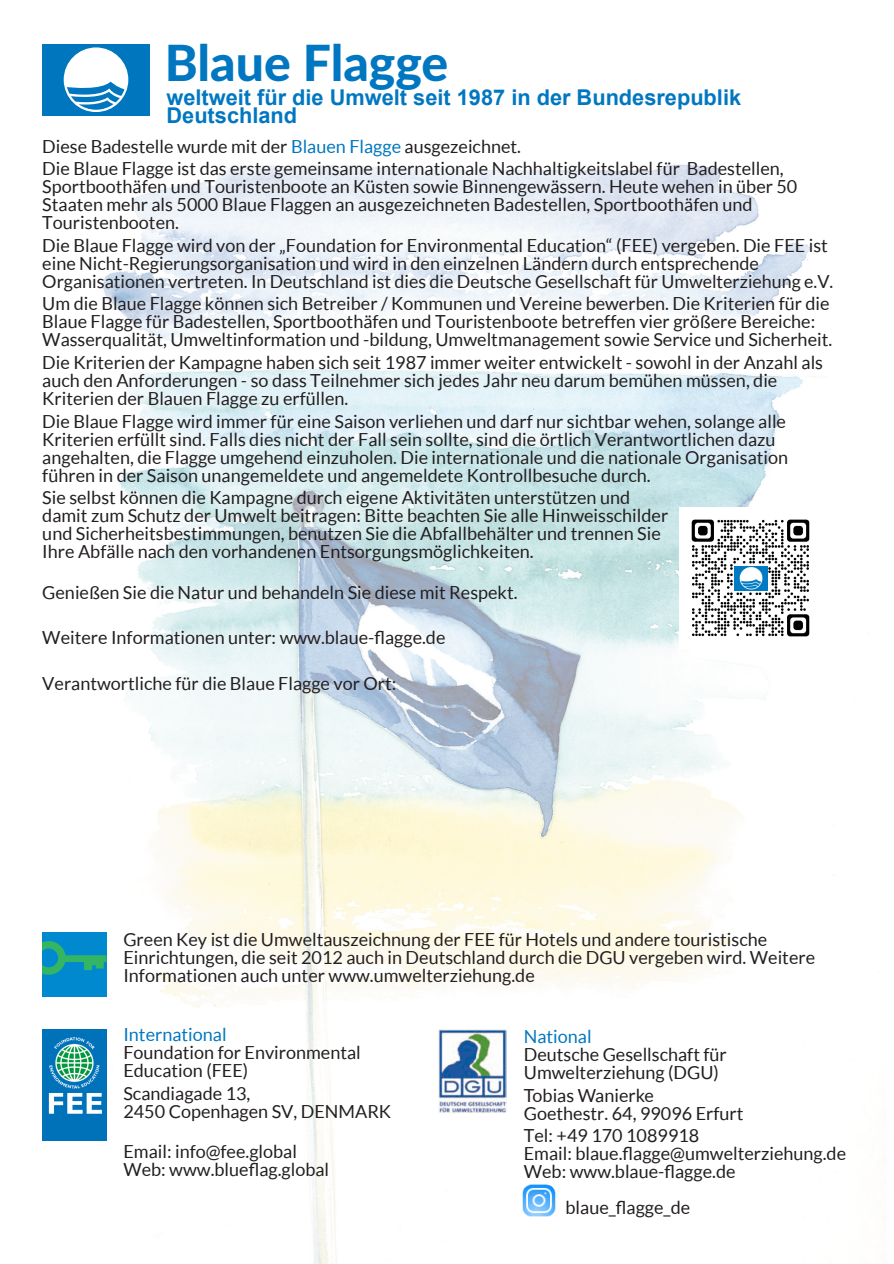
<style>
.page{position:relative;width:894px;height:1264px;background:#fff}
.page>*{position:absolute;margin:0;border:0;box-sizing:border-box;transform-origin:0 0}
.t1{font:800 49.95px "Lato";color:#0077c0}
.t2{font:700 21.75px/18px "Arial";color:#0077c0}
.t3{font:18px/18px "Lato";color:#231f20}
.t4{font:18px "Lato";color:#0077c0}
.s1{color:#0077c0}
</style>
<div class="page">
<img style="left:42px;top:44px;width:792px;height:1219px">
<div style="left:42px;top:44px;width:107px;height:71px;background:#0076bf"></div>
<svg style="left:64px;top:47px;width:64px;height:65px"></svg>
<img style="left:679px;top:507px;width:141px;height:141px">
<svg style="left:734px;top:564px;width:31px;height:28px"></svg>
<img style="left:733px;top:566px;width:34px;height:24px">
<img style="left:518px;top:1179px;width:41px;height:42px">
<img style="left:438px;top:1029px;width:69px;height:84px">
<img style="left:42px;top:1029px;width:64px;height:111px">
<div style="left:42px;top:931px;width:64px;height:64px;background:#0089cf"></div>
<svg style="left:42px;top:941px;width:64px;height:33px"></svg>
<h1 class="t1" style="left:165px;top:40px;width:285px">Blaue Flagge</h1>
<p class="t2" style="left:166px;top:91px;width:576px">weltweit für die Umwelt seit 1987 in der Bundesrepublik<br>Deutschland</p>
<p class="t3" style="left:42px;top:136px;width:742px;line-height:22.5px">Diese Badestelle wurde mit der <span class="s1">Blauen Flagge</span> ausgezeichnet.<br>Die Blaue Flagge ist das erste gemeinsame internationale Nachhaltigkeitslabel für Badestellen,</p>
<p class="t3" style="left:42px;top:179px;width:756px">Sportboothäfen und Touristenboote an Küsten sowie Binnengewässern. Heute wehen in über 50<br>Staaten mehr als 5000 Blaue Flaggen an ausgezeichneten Badestellen, Sportboothäfen und<br>Touristenbooten.</p>
<p class="t3" style="left:42px;top:237px;width:792px">Die Blaue Flagge wird von der „Foundation for Environmental Education“ (FEE) vergeben. Die FEE ist eine Nicht-Regierungsorganisation und wird in den einzelnen Ländern durch entsprechende<br>Organisationen vertreten. In Deutschland ist dies die Deutsche Gesellschaft für Umwelterziehung e.V.</p>
<p class="t3" style="left:42px;top:296px;width:791px">Um die Blaue Flagge können sich Betreiber / Kommunen und Vereine bewerben. Die Kriterien für die<br>Blaue Flagge für Badestellen, Sportboothäfen und Touristenboote betreffen vier größere Bereiche:<br>Wasserqualität, Umweltinformation und -bildung, Umweltmanagement sowie Service und Sicherheit.</p>
<p class="t3" style="left:42px;top:354px;width:782px">Die Kriterien der Kampagne haben sich seit 1987 immer weiter entwickelt - sowohl in der Anzahl als auch den Anforderungen - so dass Teilnehmer sich jedes Jahr neu darum bemühen müssen, die<br>Kriterien der Blauen Flagge zu erfüllen.</p>
<p class="t3" style="left:42px;top:413px;width:747px">Die Blaue Flagge wird immer für eine Saison verliehen und darf nur sichtbar wehen, solange alle Kriterien erfüllt sind. Falls dies nicht der Fall sein sollte, sind die örtlich Verantwortlichen dazu angehalten, die Flagge umgehend einzuholen. Die internationale und die nationale Organisation führen in der Saison unangemeldete und angemeldete Kontrollbesuche durch.</p>
<p class="t3" style="left:42px;top:489px;width:627px">Sie selbst können die Kampagne durch eigene Aktivitäten unterstützen und damit zum Schutz der Umwelt beitragen: Bitte beachten Sie alle Hinweisschilder und Sicherheitsbestimmungen, benutzen Sie die Abfallbehälter und trennen Sie Ihre Abfälle nach den vorhandenen Entsorgungsmöglichkeiten.</p>
<p class="t3" style="left:42px;top:584px;width:476px">Genießen Sie die Natur und behandeln Sie diese mit Respekt.</p>
<p class="t3" style="left:42px;top:629px;width:404px">Weitere Informationen unter: www.blaue-flagge.de</p>
<p class="t3" style="left:42px;top:675px;width:355px">Verantwortliche für die Blaue Flagge vor Ort:</p>
<p class="t3" style="left:123px;top:931px;width:693px">Green Key ist die Umweltauszeichnung der FEE für Hotels und andere touristische<br>Einrichtungen, die seit 2012 auch in Deutschland durch die DGU vergeben wird. Weitere<br>Informationen auch unter www.umwelterziehung.de</p>
<p class="t4" style="left:123px;top:1026px;width:105px">International</p>
<p class="t3" style="left:123px;top:1044px;width:239px">Foundation for Environmental<br>Education (FEE)</p>
<p class="t3" style="left:123px;top:1085px;width:269px">Scandiagade 13,<br>2450 Copenhagen SV, DENMARK</p>
<p class="t3" style="left:123px;top:1143px;width:207px">Email: info@fee.global<br>Web: www.blueflag.global</p>
<p class="t4" style="left:523px;top:1027px;width:69px">National</p>
<p class="t3" style="left:523px;top:1045px;width:204px">Deutsche Gesellschaft für<br>Umwelterziehung (DGU)</p>
<p class="t3" style="left:523px;top:1086px;width:221px">Tobias Wanierke<br>Goethestr. 64, 99096 Erfurt</p>
<p class="t3" style="left:523px;top:1127px;width:323px">Tel: +49 170 1089918<br>Email: blaue.flagge@umwelterziehung.de<br>Web: www.blaue-flagge.de</p>
<p class="t3" style="left:565px;top:1199px;width:126px">blaue_flagge_de</p>
</div>
